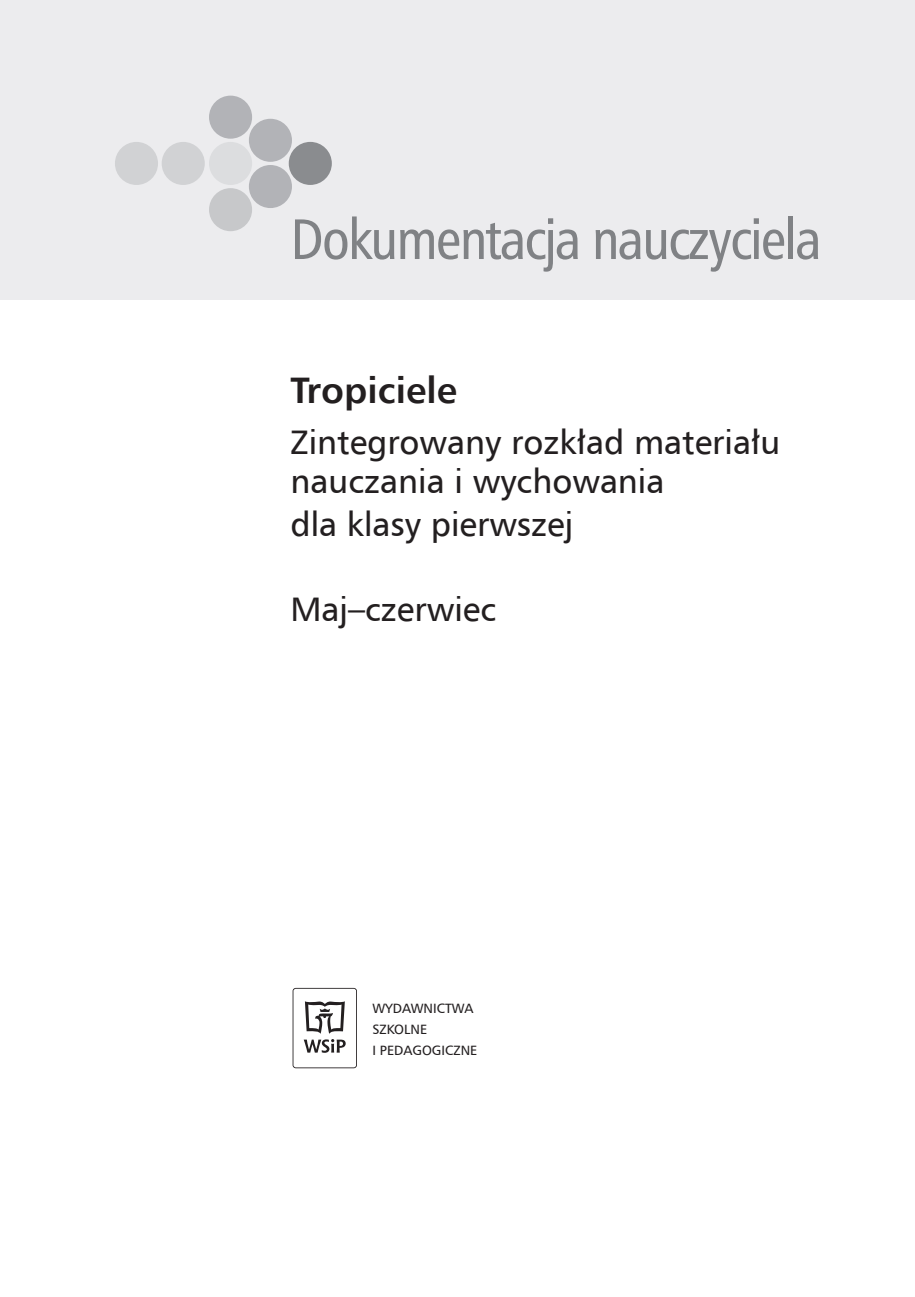
<style>
.page{position:relative;width:915px;height:1297px;background:#fff}
.page>*{position:absolute;margin:0;border:0;box-sizing:border-box;transform-origin:0 0}
.t1{font:57px "Humnst 777 Cn EU";letter-spacing:-.03em;color:#808285}
.t2{font:700 36.9px "Humnst 777 EU";color:#231f20}
.t3{font:34.05px/39px "Humnst 777 EU";color:#231f20}
.t4{font:13.5px/20.9px "Humnst 777 EU";color:#231f20}
</style>
<div class="page">
<div style="left:0;top:0;width:914px;height:299px;background:#ececee"></div>
<div style="left:209px;top:96px;width:43px;height:43px;background:#b2b3b7;border-radius:50%"></div>
<div style="left:209px;top:142px;width:43px;height:43px;background:#dcdddf;border-radius:50%"></div>
<div style="left:162px;top:142px;width:43px;height:43px;background:#d1d2d4;border-radius:50%"></div>
<div style="left:115px;top:142px;width:43px;height:43px;background:#d1d2d4;border-radius:50%"></div>
<div style="left:209px;top:188px;width:43px;height:43px;background:#c7c8ca;border-radius:50%"></div>
<div style="left:249px;top:119px;width:43px;height:43px;background:#b2b3b7;border-radius:50%"></div>
<div style="left:249px;top:165px;width:43px;height:43px;background:#b2b3b7;border-radius:50%"></div>
<div style="left:288px;top:142px;width:44px;height:43px;background:#8a8c8f;border-radius:50%"></div>
<svg style="left:292px;top:988px;width:65px;height:80px"></svg>
<h1 class="t1" style="left:290px;top:204px;width:532px">Dokumentacja nauczyciela</h1>
<p class="t2" style="left:290px;top:367px;width:168px">Tropiciele</p>
<p class="t3" style="left:290px;top:422px;width:491px">Zintegrowany rozkład materiału nauczania i wychowania</p>
<p class="t3" style="left:290px;top:504px;width:284px">dla klasy pierwszej</p>
<p class="t3" style="left:290px;top:589px;width:207px">Maj–czerwiec</p>
<p class="t4" style="left:372px;top:998px;width:107px">WYDAWNICTWA<br>SZKOLNE<br>I PEDAGOGICZNE</p>
</div>
